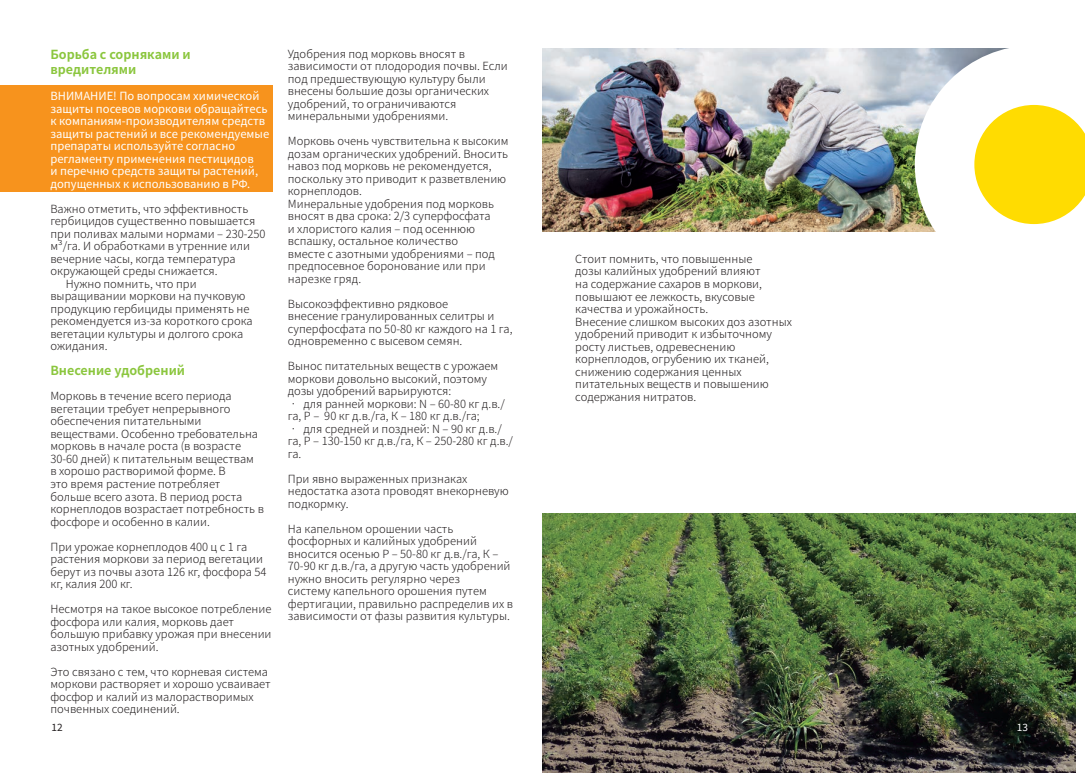
<style>
.page{position:relative;width:1085px;height:780px;background:#fff}
.page>*{position:absolute;margin:0;border:0;box-sizing:border-box;transform-origin:0 0}
.t1{font:700 12.5px/15px "Source Han Sans TC";color:#8bc63e}
.t2{font:300 11.25px/12.5px "Source Han Sans TC";color:#231f20}
.t3{font:11.25px/12.5px "Source Han Sans TC";color:#fff}
.t4{font:11.25px "Source Sans Pro";color:#231f20}
.t5{font:11.25px "Source Sans Pro";color:#fff}
</style>
<div class="page">
<div style="left:0;top:85px;width:272px;height:107px;background:#f7931d"></div>
<img style="left:542px;top:49px;width:372px;height:182px">
<svg style="left:914px;top:48px;width:122px;height:184px"></svg>
<svg style="left:974px;top:105px;width:110px;height:119px"></svg>
<img style="left:542px;top:513px;width:533px;height:259px">
<p class="t1" style="left:50px;top:47px;width:142px">Борьба с сорняками и вредителями</p>
<p class="t3" style="left:50px;top:90px;width:220px">ВНИМАНИЕ! По вопросам химической защиты посевов моркови обращайтесь к компаниям-производителям средств защиты растений и все рекомендуемые препараты используйте согласно регламенту применения пестицидов<br>и перечню средств защиты растений, допущенных к использованию в РФ.</p>
<p class="t2" style="left:50px;top:203px;width:199px">Важно отметить, что эффективность</p>
<p class="t2" style="left:50px;top:215px;width:206px">гербицидов существенно повышается</p>
<p class="t2" style="left:50px;top:228px;width:217px">при поливах малыми нормами – 230-250</p>
<p class="t2" style="left:50px;top:240px;width:201px">м³/га. И обработками в утренние или</p>
<p class="t2" style="left:50px;top:253px;width:187px">вечерние часы, когда температура</p>
<p class="t2" style="left:50px;top:265px;width:169px">окружающей среды снижается.</p>
<p class="t2" style="left:66px;top:278px;width:132px">Нужно помнить, что при</p>
<p class="t2" style="left:50px;top:290px;width:197px">выращивании моркови на пучковую</p>
<p class="t2" style="left:50px;top:303px;width:200px">продукцию гербициды применять не</p>
<p class="t2" style="left:50px;top:315px;width:204px">рекомендуется из-за короткого срока</p>
<p class="t2" style="left:50px;top:328px;width:194px">вегетации культуры и долгого срока</p>
<p class="t2" style="left:50px;top:340px;width:59px">ожидания.</p>
<p class="t1" style="left:50px;top:363px;width:136px">Внесение удобрений</p>
<p class="t2" style="left:50px;top:390px;width:215px">Морковь в течение всего периода вегетации требует непрерывного обеспечения питательными веществами. Особенно требовательна морковь в начале роста (в возрасте<br>30-60 дней) к питательным веществам<br>в хорошо растворимой форме. В<br>это время растение потребляет больше всего азота. В период роста корнеплодов возрастает потребность в фосфоре и особенно в калии.</p>
<p class="t2" style="left:50px;top:540px;width:217px">При урожае корнеплодов 400 ц с 1 га растения моркови за период вегетации берут из почвы азота 126 кг, фосфора 54 кг, калия 200 кг.</p>
<p class="t2" style="left:50px;top:603px;width:222px">Несмотря на такое высокое потребление фосфора или калия, морковь дает большую прибавку урожая при внесении азотных удобрений.</p>
<p class="t2" style="left:50px;top:665px;width:222px">Это связано с тем, что корневая система моркови растворяет и хорошо усваивает фосфор и калий из малорастворимых почвенных соединений.</p>
<p class="t2" style="left:288px;top:48px;width:221px">Удобрения под морковь вносят в зависимости от плодородия почвы. Если под предшествующую культуру были внесены большие дозы органических удобрений, то ограничиваются минеральными удобрениями.</p>
<p class="t2" style="left:288px;top:135px;width:222px">Морковь очень чувствительна к высоким дозам органических удобрений. Вносить навоз под морковь не рекомендуется, поскольку это приводит к разветвлению корнеплодов.<br>Минеральные удобрения под морковь вносят в два срока: 2/3 суперфосфата<br>и хлористого калия – под осеннюю вспашку, остальное количество<br>вместе с азотными удобрениями – под предпосевное боронование или при нарезке гряд.</p>
<p class="t2" style="left:288px;top:297px;width:226px">Высокоэффективно рядковое<br>внесение гранулированных селитры и суперфосфата по 50-80 кг каждого на 1 га, одновременно с высевом семян.</p>
<p class="t2" style="left:288px;top:360px;width:212px">Вынос питательных веществ с урожаем моркови довольно высокий, поэтому дозы удобрений варьируются:</p>
<p class="t2" style="left:288px;top:397px;width:218px">• для ранней моркови: N – 60-80 кг д.в./ га, Р – 90 кг д.в./га, К – 180 кг д.в./га;</p>
<p class="t2" style="left:288px;top:422px;width:227px">• для средней и поздней: N – 90 кг д.в./ га, Р – 130-150 кг д.в./га, К – 250-280 кг д.в./ га.</p>
<p class="t2" style="left:288px;top:472px;width:222px">При явно выраженных признаках недостатка азота проводят внекорневую подкормку.</p>
<p class="t2" style="left:288px;top:522px;width:226px">На капельном орошении часть фосфорных и калийных удобрений вносится осенью Р – 50-80 кг д.в./га, К – 70-90 кг д.в./га, а другую часть удобрений нужно вносить регулярно через<br>систему капельного орошения путем фертигации, правильно распределив их в зависимости от фазы развития культуры.</p>
<p class="t2" style="left:575px;top:253px;width:218px">Стоит помнить, что повышенные<br>дозы калийных удобрений влияют<br>на содержание сахаров в моркови, повышают ее лежкость, вкусовые качества и урожайность.<br>Внесение слишком высоких доз азотных удобрений приводит к избыточному росту листьев, одревеснению корнеплодов, огрубению их тканей, снижению содержания ценных питательных веществ и повышению содержания нитратов.</p>
<p class="t4" style="left:51px;top:720px;width:13px">12</p>
<p class="t5" style="left:1016px;top:720px;width:13px">13</p>
</div>
